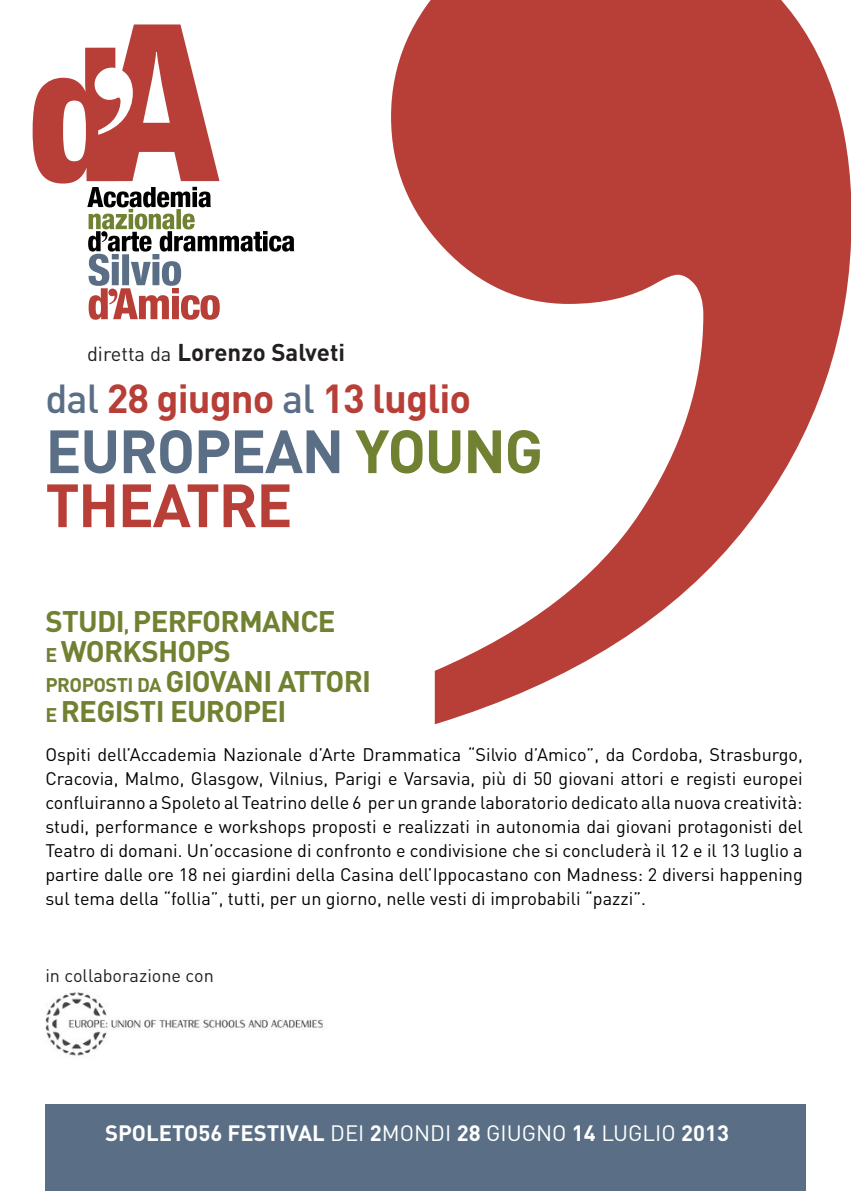
<style>
.page{position:relative;width:851px;height:1191px;background:#fff}
.page>*{position:absolute;margin:0;border:0;box-sizing:border-box;transform-origin:0 0}
.t1{font:700 60px "DIN";letter-spacing:-.025em;color:#5a6f85}
.t2{font:700 60px "DIN";letter-spacing:-.025em;color:#b73f38}
.t3{font:700 60px "DIN";color:#708131}
.t4{font:700 40px "DIN";letter-spacing:-.025em;color:#b73f38}
.t5{font:700 29.4px/30px "DIN";letter-spacing:-.025em;color:#708131}
.t6{font:700 24px "DIN";color:#231f20}
.t7{font:700 22px "DIN";color:#fff}
.t8{font:22px "DIN";color:#fff}
.t9{font:700 19.6px "DIN";color:#708131}
.t10{font:18px/24px "DIN";color:#000;text-align:justify}
.t11{font:18px "DIN";color:#231f20}
.s1{font-weight:400;font-size:20px}
.s2{font-weight:500;color:#5a6f85}
.s3{color:#708131}
.s4{font-size:19.6px}
.s5{font-weight:400}
.s6{font-weight:700}
</style>
<div class="page">
<div style="left:45px;top:1104px;width:760px;height:87px;background:#5a6f85"></div>
<svg style="left:391px;top:0;width:459px;height:724px;fill:#b73f38"></svg>
<svg style="left:33px;top:24px;width:261px;height:296px"></svg>
<img style="left:45px;top:992px;width:279px;height:64px">
<h3 class="t6" style="left:87px;top:337px;width:259px"><span class="s1">diretta da</span> LORENZO SALVETI</h3>
<h2 class="t4" style="left:45px;top:372px;width:427px"><span class="s2">dal</span> 28 GIUGNO <span class="s2">al</span> 13 LUGLIO</h2>
<h1 class="t1" style="left:45px;top:412px;width:380px">EUROPEAN <span class="s3">YOUN</span></h1>
<h1 class="t3" style="left:504px;top:412px;width:40px">G</h1>
<h1 class="t2" style="left:45px;top:466px;width:249px">THEATRE</h1>
<h3 class="t5" style="left:45px;top:605px;width:288px">STU DI<span class="s4">,</span> PERFORMANCE<br><span class="s4">E</span> WOR KSHOPS</h3>
<p class="t9" style="left:45px;top:672px;width:13px">PROPOST</p>
<h3 class="t5" style="left:127px;top:665px;width:168px"><span class="s4">I DA</span> GIOVANI ATTOR</h3>
<h3 class="t5" style="left:362px;top:665px;width:10px">I</h3>
<h3 class="t5" style="left:45px;top:695px;width:143px"><span class="s4">E</span>REGISTI EUROPE</h3>
<h3 class="t5" style="left:277px;top:695px;width:10px">I</h3>
<p class="t10" style="left:45px;top:742px;width:758px">Ospiti dell’Accademia Nazionale d’Arte Drammatica “Silvio d’Amico”, da Cordoba, Strasburgo, Cracovia, Malmo, Glasgow, Vilnius, Parigi e Varsavia, più di 50 giovani attori e registi europei confluiranno a Spoleto al Teatrino delle 6 per un grande laboratorio dedicato alla nuova creatività: studi, performance e workshops proposti e realizzati in autonomia dai giovani protagonisti del Teatro di domani. Un’occasione di confronto e condivisione che si concluderà il 12 e il 13 luglio a partire dalle ore 18 nei giardini della Casina dell’Ippocastano con Madness: 2 diversi happening sul tema della “follia”, tutti, per un giorno, nelle vesti di improbabili “pazzi”.</p>
<p class="t11" style="left:45px;top:964px;width:170px">in collaborazione con</p>
<p class="t7" style="left:105px;top:1119px;width:15px">SPOLETO</p>
<p class="t7" style="left:198px;top:1119px;width:215px">56 FESTIVAL <span class="s5">dei</span> 2<span class="s5">Mondi</span></p>
<p class="t8" style="left:456px;top:1119px;width:65px"><span class="s6">28</span> gIugno</p>
<p class="t8" style="left:572px;top:1119px;width:55px"><span class="s6">14</span> Luglio</p>
<p class="t7" style="left:681px;top:1119px;width:49px">2013</p>
</div>
